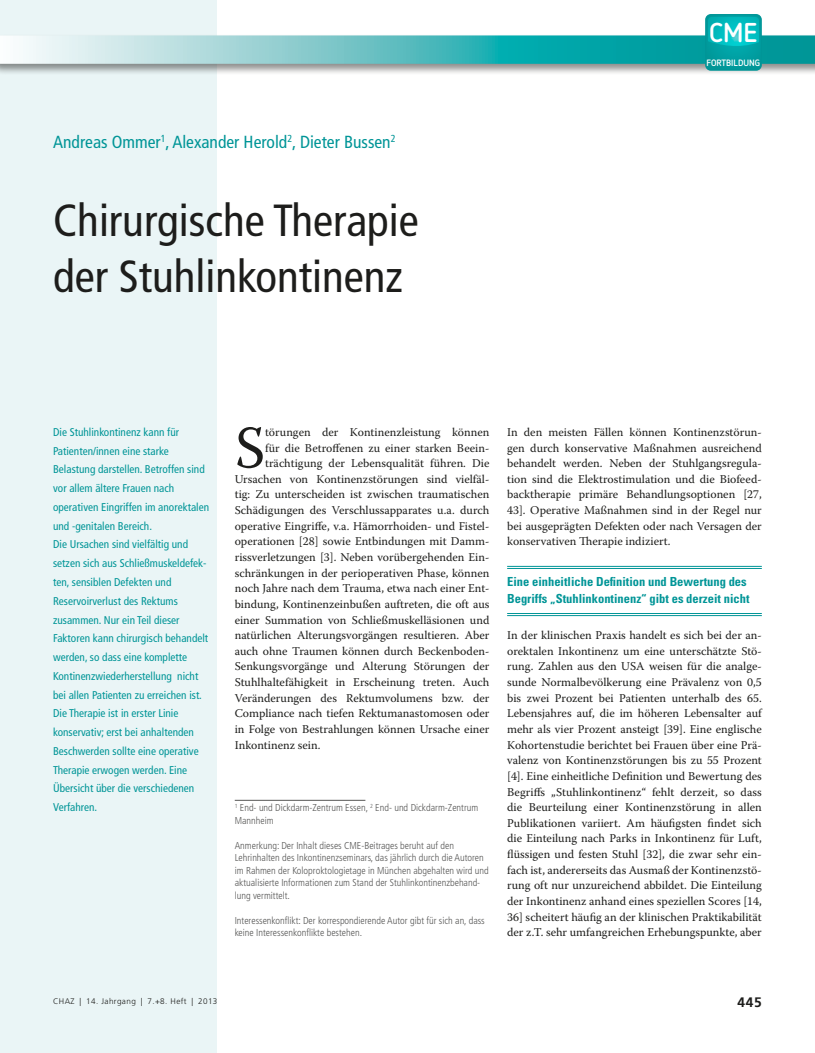
<style>
.page{position:relative;width:815px;height:1053px;background:#fff}
.page>*{position:absolute;margin:0;border:0;box-sizing:border-box;transform-origin:0 0}
.t1{font:59.25px "Warnock Pro";color:#1d1d1b}
.t2{font:condensed 45px/56.2px "Frutiger LT Std";color:#1d1d1b}
.t3{font:700 27.25px "Netto OT";color:#fff}
.t4{font:condensed 17.5px "Frutiger LT Std";color:#009597}
.t5{font:700 13.75px "Frutiger LT Std";color:#1d1d1b}
.t6{font:700 condensed 12.5px/16.2px "Univers LT Std";color:#009597}
.t7{font:11.88px/15.6px "Warnock Pro";color:#1d1d1b;text-align:justify}
.t8{font:condensed 11.25px/18.8px "Frutiger LT Std";color:#009597}
.t9{font:300 condensed 10px/12.5px "Frutiger LT Std";color:#575756}
.t10{font:700 9.25px "Netto OT";color:#fff}
.t11{font:300 8.12px "Frutiger LT Std";letter-spacing:.05em;color:#1d1d1b}
</style>
<div class="page">
<div style="left:0;top:0;width:217px;height:1052px;background:#eaf5f6"></div>
<div style="left:0;top:34px;width:815px;height:42px;background:#1d1d1b;opacity:.5"></div>
<svg style="left:705px;top:14px;width:57px;height:57px"></svg>
<svg style="left:0;top:15px;width:815px;height:55px"></svg>
<hr style="left:507px;top:566px;width:255px;height:1px;background:#009597">
<hr style="left:507px;top:568px;width:255px;height:1px;background:#009597">
<hr style="left:507px;top:613px;width:255px;height:1px;background:#009597">
<hr style="left:507px;top:615px;width:255px;height:1px;background:#009597">
<hr style="left:235px;top:800px;width:130px;height:1px;background:#575756">
<h3 class="t3" style="left:709px;top:15px;width:50px">CME</h3>
<h3 class="t4" style="left:53px;top:132px;width:344px">Andreas Ommer<sup>1</sup>, Alexander Herold<sup>2</sup>, Dieter Bussen<sup>2</sup></h3>
<h2 class="t2" style="left:53px;top:192px;width:367px">Chirurgische Therapie der Stuhlinkontinenz</h2>
<p class="t10" style="left:707px;top:56px;width:55px">FORTBILDUNG</p>
<p class="t8" style="left:53px;top:422px;width:157px">Die Stuhlinkontinenz kann für<br>Patienten/innen eine starke<br>Belastung darstellen. Betroffen sind vor allem ältere Frauen nach operativen Eingriffen im anorektalen und -genitalen Bereich.<br>Die Ursachen sind vielfältig und setzen sich aus Schließmuskeldefek&shy;ten, sensiblen Defekten und<br>Reservoirverlust des Rektums zusammen. Nur ein Teil dieser<br>Faktoren kann chirurgisch behandelt werden, so dass eine komplette<br>Kontinenzwiederherstellung nicht bei allen Patienten zu erreichen ist.<br>Die Therapie ist in erster Linie konservativ; erst bei anhaltenden<br>Beschwerden sollte eine operative<br>Therapie erwogen werden. Eine<br>Übersicht über die verschiedenen<br>Verfahren.</p>
<h1 class="t1" style="left:235px;top:412px;width:32px">S</h1>
<p class="t7" style="left:265px;top:424px;width:226px">törungen der Kontinenzleistung können</p>
<p class="t7" style="left:265px;top:439px;width:226px">für die Betroffenen zu einer starken Beein-</p>
<p class="t7" style="left:265px;top:455px;width:226px">trächtigung der Lebensqualität führen. Die</p>
<p class="t7" style="left:235px;top:471px;width:256px">Ursachen von Kontinenzstörungen sind vielfäl-</p>
<p class="t7" style="left:235px;top:486px;width:256px">tig: Zu unterscheiden ist zwischen traumatischen</p>
<p class="t7" style="left:235px;top:502px;width:256px">Schädigungen des Verschlussapparates u.a. durch</p>
<p class="t7" style="left:235px;top:517px;width:256px">operative Eingriffe, v.a. Hämorrhoiden- und Fistel-</p>
<p class="t7" style="left:235px;top:533px;width:256px">operationen [28] sowie Entbindungen mit Damm-</p>
<p class="t7" style="left:235px;top:549px;width:256px">rissverletzungen [3]. Neben vorübergehenden Ein-</p>
<p class="t7" style="left:235px;top:564px;width:256px">schränkungen in der perioperativen Phase, können</p>
<p class="t7" style="left:235px;top:580px;width:256px">noch Jahre nach dem Trauma, etwa nach einer Ent-</p>
<p class="t7" style="left:235px;top:596px;width:256px">bindung, Kontinenzeinbußen auftreten, die oft aus</p>
<p class="t7" style="left:235px;top:611px;width:256px">einer Summation von Schließmuskelläsionen und</p>
<p class="t7" style="left:235px;top:627px;width:256px">natürlichen Alterungsvorgängen resultieren. Aber</p>
<p class="t7" style="left:235px;top:643px;width:256px">auch ohne Traumen können durch Beckenboden-</p>
<p class="t7" style="left:235px;top:658px;width:256px">Senkungsvorgänge und Alterung Störungen der</p>
<p class="t7" style="left:235px;top:674px;width:256px">Stuhlhaltefähigkeit in Erscheinung treten. Auch</p>
<p class="t7" style="left:235px;top:689px;width:256px">Veränderungen des Rektumvolumens bzw. der</p>
<p class="t7" style="left:235px;top:705px;width:256px">Compliance nach tiefen Rektumanastomosen oder</p>
<p class="t7" style="left:235px;top:721px;width:256px">in Folge von Bestrahlungen können Ursache einer</p>
<p class="t7" style="left:235px;top:736px;width:87px">Inkontinenz sein.</p>
<p class="t9" style="left:235px;top:801px;width:245px"><sup>1</sup> End- und Dickdarm-Zentrum Essen, <sup>2</sup> End- und Dickdarm-Zentrum<br>Mannheim</p>
<p class="t9" style="left:235px;top:839px;width:256px">Anmerkung: Der Inhalt dieses CME-Beitrages beruht auf den Lehrinhalten des Inkontinenzseminars, das jährlich durch die Autoren im Rahmen der Koloproktologietage in München abgehalten wird und aktualisierte Informationen zum Stand der Stuhlinkontinenzbehand&shy;lung vermittelt.</p>
<p class="t9" style="left:235px;top:914px;width:252px">Interessenkonflikt: Der korrespondierende Autor gibt für sich an, dass keine Interessenkonflikte bestehen.</p>
<p class="t7" style="left:507px;top:424px;width:256px">In den meisten Fällen können Kontinenzstörun&shy;gen durch konservative Maßnahmen ausreichend behandelt werden. Neben der Stuhlgangsregula&shy;tion sind die Elektrostimulation und die Biofeed&shy;backtherapie primäre Behandlungsoptionen [27, 43]. Operative Maßnahmen sind in der Regel nur bei ausgeprägten Defekten oder nach Versagen der konservativen Therapie indiziert.</p>
<p class="t6" style="left:507px;top:573px;width:244px">Eine einheitliche Definition und Bewertung des<br>Begriffs „Stuhlinkontinenz“ gibt es derzeit nicht</p>
<p class="t7" style="left:507px;top:627px;width:256px">In der klinischen Praxis handelt es sich bei der an&shy;orektalen Inkontinenz um eine unterschätzte Stö&shy;rung. Zahlen aus den USA weisen für die analge&shy;sunde Normalbevölkerung eine Prävalenz von 0,5 bis zwei Prozent bei Patienten unterhalb des 65.<br>Lebensjahres auf, die im höheren Lebensalter auf mehr als vier Prozent ansteigt [39]. Eine englische Kohortenstudie berichtet bei Frauen über eine Prä&shy;valenz von Kontinenzstörungen bis zu 55 Prozent [4]. Eine einheitliche Definition und Bewertung des Begriffs „Stuhlinkontinenz“ fehlt derzeit, so dass die Beurteilung einer Kontinenzstörung in allen Publikationen variiert. Am häufigsten findet sich die Einteilung nach Parks in Inkontinenz für Luft, flüssigen und festen Stuhl [32], die zwar sehr ein&shy;fach ist, andererseits das Ausmaß der Kontinenzstö&shy;rung oft nur unzureichend abbildet. Die Einteilung der Inkontinenz anhand eines speziellen Scores [14, 36] scheitert häufig an der klinischen Praktikabilität der z.T. sehr umfangreichen Erhebungspunkte, aber</p>
<p class="t11" style="left:53px;top:996px;width:166px">CHAZ | 14. Jahrgang | 7.+8. Heft | 2013</p>
<p class="t5" style="left:738px;top:994px;width:26px">445</p>
</div>
